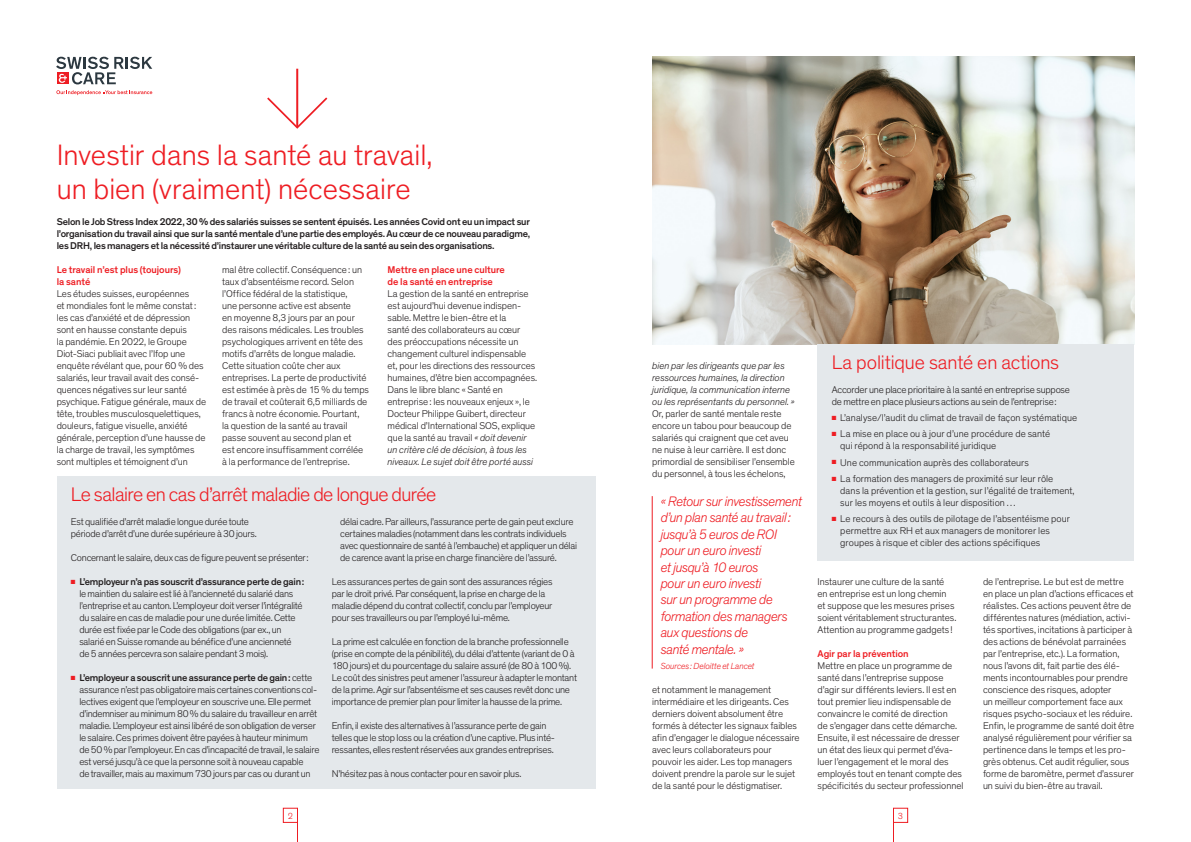
<style>
.page{position:relative;width:1191px;height:842px;background:#fff}
.page>*{position:absolute;margin:0;border:0;box-sizing:border-box;transform-origin:0 0}
.Titre{font:300 30px/34px "Theinhardt";color:#ee1d23}
.Titre_encadré_majeur{font:300 20px "Theinhardt";letter-spacing:-.025em;color:#ee1d23}
.Titre_encadré_majeur-2{font:300 20px "Theinhardt";letter-spacing:-.005em;color:#ee1d23}
.Texte{font:italic 300 14px/16.4px "Theinhardt";letter-spacing:-.025em;color:#ee1d23}
.Texte-2{font:300 10px/12px "Theinhardt";letter-spacing:-.005em;color:#231f20}
.Texte-3{font:300 10px/12px "Theinhardt";letter-spacing:-.025em;color:#231f20}
.Chapo{font:500 10px/12px "Theinhardt";letter-spacing:-.025em;color:#231f20;text-align:justify}
.Sous-titre{font:500 10px/12px "Theinhardt";letter-spacing:-.005em;color:#ee1d23}
.Texte-4{font:italic 300 9px "Theinhardt";letter-spacing:-.01em;color:#ee1d23}
.t1{font:300 9px "Theinhardt";color:#ee1d23}
.s1{font-style:italic}
.s2{color:#ee1d23}
.s3{font-weight:500}
</style>
<div class="page">
<svg style="left:56px;top:57px;width:96px;height:27px"></svg>
<svg style="left:56px;top:90px;width:96px;height:5px"></svg>
<img style="left:652px;top:57px;width:482px;height:288px">
<div style="left:817px;top:345px;width:317px;height:216px;background:#e4e8eb"></div>
<hr style="left:296px;top:69px;width:2px;height:58px;background:#ee1d23">
<svg style="left:267px;top:96px;width:61px;height:33px"></svg>
<hr style="left:652px;top:496px;width:1px;height:173px;background:#ee1d23">
<div style="left:57px;top:477px;width:538px;height:312px;background:#e4e8eb"></div>
<div style="left:893px;top:808px;width:15px;height:15px;border:1px solid #ee1d23"></div>
<div style="left:283px;top:808px;width:15px;height:15px;border:1px solid #ee1d23"></div>
<hr style="left:893px;top:808px;width:1px;height:34px;background:#ee1d23">
<hr style="left:297px;top:808px;width:1px;height:34px;background:#ee1d23">
<p class="Titre" style="left:57px;top:138px;width:377px">Investir dans la santé au travail, un bien (vraiment) nécessaire</p>
<p class="Chapo" style="left:57px;top:215px;width:475px">Selon le Job Stress Index 2022, 30 % des salariés suisses se sentent épuisés. Les années Covid ont eu un impact sur l’organisation du travail ainsi que sur la santé mentale d’une partie des employés. Au cœur de ce nouveau paradigme, les DRH, les managers et la nécessité d’instaurer une véritable culture de la santé au sein des organisations.</p>
<p class="Sous-titre" style="left:57px;top:263px;width:126px">Le travail n’est plus (toujours) la santé</p>
<p class="Texte-2" style="left:57px;top:287px;width:151px">Les études suisses, européennes<br>et mondiales font le même constat : les cas d’anxiété et de dépression sont en hausse constante depuis<br>la pandémie. En 2022, le Groupe Diot-Siaci publiait avec l’Ifop une enquête révélant que, pour 60 % des salariés, leur travail avait des consé&shy;quences négatives sur leur santé psychique. Fatigue générale, maux de tête, troubles musculosquelettiques, douleurs, fatigue visuelle, anxiété générale, perception d’une hausse de la charge de travail, les symptômes sont multiples et témoignent d’un</p>
<p class="Texte-2" style="left:222px;top:263px;width:148px">mal être collectif. Conséquence : un taux d’absentéisme record. Selon l’Office fédéral de la statistique,<br>une personne active est absente<br>en moyenne 8,3 jours par an pour des raisons médicales. Les troubles psychologiques arrivent en tête des motifs d’arrêts de longue maladie.<br>Cette situation coûte cher aux entreprises. La perte de productivité est estimée à près de 15 % du temps de travail et coûterait 6,5 milliards de francs à notre économie. Pourtant,<br>la question de la santé au travail passe souvent au second plan et<br>est encore insuffisamment corrélée à la performance de l’entreprise.</p>
<p class="Sous-titre" style="left:387px;top:263px;width:119px">Mettre en place une culture de la santé en entreprise</p>
<p class="Texte-2" style="left:387px;top:287px;width:151px">La gestion de la santé en entreprise est aujourd’hui devenue indispen&shy;sable. Mettre le bien-être et la<br>santé des collaborateurs au cœur des préoccupations nécessite un changement culturel indispensable et, pour les directions des ressources humaines, d’être bien accompagnées.<br>Dans le libre blanc « Santé en entreprise : les nouveaux enjeux », le Docteur Philippe Guibert, directeur médical d’International SOS, explique que la santé au travail <span class="s1">« doit devenir un critère clé de décision, à tous les niveaux. Le sujet doit être porté aussi</span></p>
<p class="Titre_encadré_majeur" style="left:71px;top:482px;width:367px">Le salaire en cas d’arrêt maladie de longue durée</p>
<p class="Texte-3" style="left:71px;top:515px;width:187px">Est qualifiée d’arrêt maladie longue durée toute période d’arrêt d’une durée supérieure à 30 jours.</p>
<p class="Texte-3" style="left:71px;top:551px;width:239px">Concernant le salaire, deux cas de figure peuvent se présenter :</p>
<p class="Texte-3" style="left:79px;top:575px;width:226px;text-indent:-9px"><span class="s2">■</span> <span class="s3">L’employeur n’a pas souscrit d’assurance perte de gain : </span>le maintien du salaire est lié à l’ancienneté du salarié dans l’entreprise et au canton. L’employeur doit verser l’intégralité du salaire en cas de maladie pour une durée limitée. Cette durée est fixée par le Code des obligations (par ex., un salarié en Suisse romande au bénéfice d’une ancienneté<br>de 5 années percevra son salaire pendant 3 mois).</p>
<p class="Texte-3" style="left:79px;top:671px;width:241px;text-indent:-9px"><span class="s2">■</span> <span class="s3">L’employeur a souscrit une assurance perte de gain :</span> cette assurance n’est pas obligatoire mais certaines conventions col&shy;lectives exigent que l’employeur en souscrive une. Elle permet d’indemniser au minimum 80 % du salaire du travailleur en arrêt maladie. L’employeur est ainsi libéré de son obligation de verser le salaire. Ces primes doivent être payées à hauteur minimum de 50 % par l’employeur. En cas d’incapacité de travail, le salaire est versé jusqu’à ce que la personne soit à nouveau capable<br>de travailler, mais au maximum 730 jours par cas ou durant un</p>
<p class="Texte-3" style="left:340px;top:515px;width:238px">délai cadre. Par ailleurs, l’assurance perte de gain peut exclure certaines maladies (notamment dans les contrats individuels avec questionnaire de santé à l’embauche) et appliquer un délai de carence avant la prise en charge financière de l’assuré.</p>
<p class="Texte-3" style="left:332px;top:575px;width:222px">Les assurances pertes de gain sont des assurances régies par le droit privé. Par conséquent, la prise en charge de la maladie dépend du contrat collectif, conclu par l’employeur pour ses travailleurs ou par l’employé lui-même.</p>
<p class="Texte-3" style="left:332px;top:635px;width:247px">La prime est calculée en fonction de la branche professionnelle (prise en compte de la pénibilité), du délai d’attente (variant de 0 à 180 jours) et du pourcentage du salaire assuré (de 80 à 100 %).<br>Le coût des sinistres peut amener l’assureur à adapter le montant de la prime. Agir sur l’absentéisme et ses causes revêt donc une importance de premier plan pour limiter la hausse de la prime.</p>
<p class="Texte-3" style="left:332px;top:719px;width:225px">Enfin, il existe des alternatives à l’assurance perte de gain telles que le stop loss ou la création d’une captive. Plus inté&shy;ressantes, elles restent réservées aux grandes entreprises.</p>
<p class="Texte-3" style="left:332px;top:767px;width:191px">N’hésitez pas à nous contacter pour en savoir plus.</p>
<p class="Texte-2" style="left:652px;top:359px;width:144px"><span class="s1">bien par les dirigeants que par les ressources humaines, la direction juridique, la communication interne ou les représentants du personnel. » </span>Or, parler de santé mentale reste encore un tabou pour beaucoup de salariés qui craignent que cet aveu ne nuise à leur carrière. Il est donc primordial de sensibiliser l’ensemble du personnel, à tous les échelons,</p>
<p class="Texte" style="left:660px;top:493px;width:143px">« Retour sur investissement d’un plan santé au travail : jusqu’à 5 euros de ROI pour un euro investi<br>et jusqu’à 10 euros<br>pour un euro investi<br>sur un programme de formation des managers aux questions de<br>santé mentale. »</p>
<p class="Texte-4" style="left:660px;top:660px;width:95px">Sources : Deloitte et Lancet</p>
<p class="Texte-2" style="left:652px;top:683px;width:149px">et notamment le management intermédiaire et les dirigeants. Ces derniers doivent absolument être formés à détecter les signaux faibles afin d’engager le dialogue nécessaire avec leurs collaborateurs pour pouvoir les aider. Les top managers doivent prendre la parole sur le sujet de la santé pour le déstigmatiser.</p>
<p class="Titre_encadré_majeur-2" style="left:831px;top:350px;width:229px">La politique santé en actions</p>
<p class="Texte-2" style="left:831px;top:383px;width:240px">Accorder une place prioritaire à la santé en entreprise suppose de mettre en place plusieurs actions au sein de l’entreprise :</p>
<p class="Texte-2" style="left:831px;top:412px;width:247px"><span class="s2">■</span> L’analyse/l’audit du climat de travail de façon systématique</p>
<p class="Texte-2" style="left:840px;top:428px;width:211px;text-indent:-9px"><span class="s2">■</span> La mise en place ou à jour d’une procédure de santé qui répond à la responsabilité juridique</p>
<p class="Texte-2" style="left:831px;top:456px;width:199px"><span class="s2">■</span> Une communication auprès des collaborateurs</p>
<p class="Texte-2" style="left:840px;top:473px;width:236px;text-indent:-9px"><span class="s2">■</span> La formation des managers de proximité sur leur rôle dans la prévention et la gestion, sur l’égalité de traitement, sur les moyens et outils à leur disposition …</p>
<p class="Texte-2" style="left:840px;top:513px;width:231px;text-indent:-9px"><span class="s2">■</span> Le recours à des outils de pilotage de l’absentéisme pour permettre aux RH et aux managers de monitorer les groupes à risque et cibler des actions spécifiques</p>
<p class="Texte-2" style="left:817px;top:575px;width:140px">Instaurer une culture de la santé en entreprise est un long chemin et suppose que les mesures prises soient véritablement structurantes.<br>Attention au programme gadgets !</p>
<p class="Sous-titre" style="left:817px;top:647px;width:93px">Agir par la prévention</p>
<p class="Texte-2" style="left:817px;top:659px;width:147px">Mettre en place un programme de santé dans l’entreprise suppose d’agir sur différents leviers. Il est en tout premier lieu indispensable de convaincre le comité de direction<br>de s’engager dans cette démarche.<br>Ensuite, il est nécessaire de dresser un état des lieux qui permet d’éva&shy;luer l’engagement et le moral des employés tout en tenant compte des spécificités du secteur professionnel</p>
<p class="Texte-2" style="left:983px;top:575px;width:153px">de l’entreprise. Le but est de mettre en place un plan d’actions efficaces et réalistes. Ces actions peuvent être de différentes natures (médiation, activi&shy;tés sportives, incitations à participer à des actions de bénévolat parrainées par l’entreprise, etc.). La formation, nous l’avons dit, fait partie des élé&shy;ments incontournables pour prendre conscience des risques, adopter<br>un meilleur comportement face aux risques psycho-sociaux et les réduire.<br>Enfin, le programme de santé doit être analysé régulièrement pour vérifier sa pertinence dans le temps et les pro&shy;grès obtenus. Cet audit régulier, sous forme de baromètre, permet d’assurer un suivi du bien-être au travail.</p>
<p class="t1" style="left:288px;top:811px;width:7px">2</p>
<p class="t1" style="left:898px;top:811px;width:7px">3</p>
</div>
